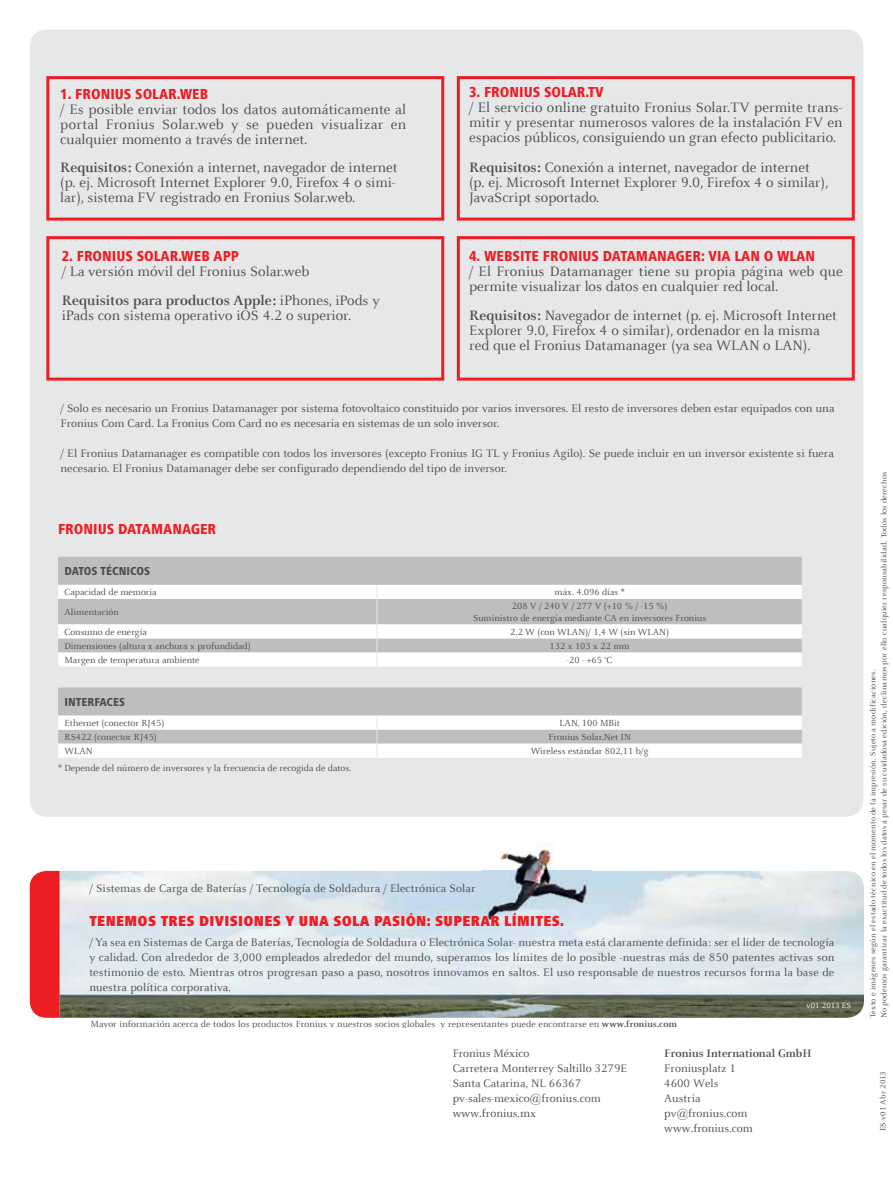
<style>
.page{position:relative;width:893px;height:1191px;background:#fff}
.page>*{position:absolute;margin:0;border:0;box-sizing:border-box;transform-origin:0 0}
.t1{font:15px/15px "Celeste Offc Pro";color:#4d4d4f}
.t2{font:800 condensed 15px "Frutiger Next LTW1 G";color:#ed1d24}
.t3{font:900 condensed 15px "Frutiger Next LTW1 G";letter-spacing:.02em;color:#ed1d24}
.t4{font:12px/15px "Celeste Offc Pro";color:#4d4d4f}
.t5{font:700 12px "Celeste Offc Pro";color:#4d4d4f}
.t6{font:800 condensed 12px "Frutiger Next LTW1 G";color:#4d4d4f}
.t7{font:9.75px/12px "Celeste Offc Pro";color:#4d4d4f;text-align:center}
.t8{font:8.25px/11.2px "Celeste Offc Pro";letter-spacing:.02em;color:#4d4d4f}
.t9{font:8.25px "Celeste Offc Pro";letter-spacing:.005em;color:#fff}
.s1{font-weight:700}
</style>
<div class="page">
<div style="left:30px;top:30px;width:833px;height:786px;background:#e6e7e8;border-radius:17px"></div>
<img style="left:60px;top:871px;width:804px;height:146px">
<div style="left:30px;top:871px;width:30px;height:146px;background:#ed1d24"></div>
<img style="left:483px;top:843px;width:108px;height:81px">
<div style="left:46px;top:76px;width:398px;height:144px;border:3px solid #ed1d24"></div>
<div style="left:457px;top:76px;width:398px;height:144px;border:3px solid #ed1d24"></div>
<div style="left:46px;top:236px;width:398px;height:144px;border:3px solid #ed1d24"></div>
<div style="left:457px;top:236px;width:398px;height:144px;border:3px solid #ed1d24"></div>
<div style="left:58px;top:557px;width:744px;height:28px;background:#bcbec0"></div>
<svg style="left:58px;top:585px;width:744px;height:81px;background:#dedfe0"></svg>
<svg style="left:377px;top:585px;width:1px;height:81px"></svg>
<svg style="left:58px;top:687px;width:744px;height:70px;background:#d6d8d9"></svg>
<p class="t2" style="left:60px;top:85px;width:149px">1. FRONIUS SOLAR.WEB</p>
<p class="t1" style="left:60px;top:102px;width:347px;text-align:justify">/ Es posible enviar todos los datos automáticamente al portal Fronius Solar.web y se pueden visualizar en cualquier momento a través de internet.</p>
<p class="t1" style="left:60px;top:160px;width:339px"><span class="s1">Requisitos:</span> Conexión a internet, navegador de internet (p. ej. Microsoft Internet Explorer 9.0, Firefox 4 o simi&shy;lar), sistema FV registrado en Fronius Solar.web.</p>
<p class="t2" style="left:62px;top:247px;width:179px">2. FRONIUS SOLAR.WEB APP</p>
<p class="t1" style="left:62px;top:256px;width:319px;line-height:29.2px">/ La versión móvil del Fronius Solar.web<br><span class="s1">Requisitos para productos Apple:</span> iPhones, iPods y</p>
<p class="t1" style="left:62px;top:307px;width:291px">iPads con sistema operativo iOS 4.2 o superior.</p>
<p class="t2" style="left:469px;top:84px;width:136px">3. FRONIUS SOLAR.TV</p>
<p class="t1" style="left:469px;top:100px;width:375px;text-align:justify">/ El servicio online gratuito Fronius Solar.TV permite trans&shy;mitir y presentar numerosos valores de la instalación FV en espacios públicos, consiguiendo un gran efecto publicitario.</p>
<p class="t1" style="left:469px;top:159px;width:361px"><span class="s1">Requisitos:</span> Conexión a internet, navegador de internet (p. ej. Microsoft Internet Explorer 9.0, Firefox 4 o similar),<br>JavaScript soportado.</p>
<p class="t2" style="left:469px;top:247px;width:348px">4. WEBSITE FRONIUS DATAMANAGER: VIA LAN O WLAN</p>
<p class="t1" style="left:469px;top:263px;width:375px">/ El Fronius Datamanager tiene su propia página web que permite visualizar los datos en cualquier red local.</p>
<p class="t1" style="left:469px;top:307px;width:369px"><span class="s1">Requisitos:</span> Navegador de internet (p. ej. Microsoft Internet<br>Explorer 9.0, Firefox 4 o similar), ordenador en la misma red que el Fronius Datamanager (ya sea WLAN o LAN).</p>
<p class="t4" style="left:61px;top:401px;width:775px">/ Solo es necesario un Fronius Datamanager por sistema fotovoltaico constituido por varios inversores. El resto de inversores deben estar equipados con una<br>Fronius Com Card. La Fronius Com Card no es necesaria en sistemas de un solo inversor.</p>
<p class="t4" style="left:61px;top:446px;width:775px">/ El Fronius Datamanager es compatible con todos los inversores (excepto Fronius IG TL y Fronius Agilo). Se puede incluir en un inversor existente si fuera necesario. El Fronius Datamanager debe ser configurado dependiendo del tipo de inversor.</p>
<p class="t2" style="left:58px;top:520px;width:160px">FRONIUS DATAMANAGER</p>
<p class="t6" style="left:64px;top:564px;width:87px">DATOS TÉCNICOS</p>
<p class="t7" style="left:64px;top:586px;width:94px">Capacidad de memoria</p>
<p class="t7" style="left:555px;top:586px;width:72px">máx. 4.096 días *</p>
<p class="t7" style="left:64px;top:606px;width:56px">Alimentación</p>
<p class="t7" style="left:473px;top:600px;width:235px">208 V / 240 V / 277 V (+10 % / -15 %)<br>Suministro de energía mediante CA en inversores Fronius</p>
<p class="t7" style="left:64px;top:626px;width:84px">Consumo de energía</p>
<p class="t7" style="left:510px;top:626px;width:160px">2,2 W (con WLAN)/ 1,4 W (sin WLAN)</p>
<p class="t7" style="left:64px;top:640px;width:188px">Dimensiones (altura x anchura x profundidad)</p>
<p class="t7" style="left:550px;top:640px;width:82px">132 x 103 x 22 mm</p>
<p class="t7" style="left:64px;top:654px;width:137px">Margen de temperatura ambiente</p>
<p class="t7" style="left:567px;top:654px;width:47px">-20 - +65 °C</p>
<p class="t6" style="left:64px;top:695px;width:62px">INTERFACES</p>
<p class="t7" style="left:64px;top:717px;width:101px">Ethernet (conector RJ45)</p>
<p class="t7" style="left:559px;top:717px;width:62px">LAN, 100 MBit</p>
<p class="t7" style="left:64px;top:731px;width:94px">RS422 (conector RJ45)</p>
<p class="t7" style="left:548px;top:731px;width:84px">Fronius Solar.Net IN</p>
<p class="t7" style="left:64px;top:745px;width:30px">WLAN</p>
<p class="t7" style="left:531px;top:745px;width:119px">Wireless estándar 802,11 b/g</p>
<p class="t7" style="left:58px;top:762px;width:295px">* Depende del número de inversores y la frecuencia de recogida de datos.</p>
<p class="t4" style="left:89px;top:880px;width:388px">/ Sistemas de Carga de Baterías / Tecnología de Soldadura / Electrónica Solar</p>
<p class="t3" style="left:89px;top:913px;width:476px">TENEMOS TRES DIVISIONES Y UNA SOLA PASIÓN: SUPERAR LÍMITES.</p>
<p class="t4" style="left:89px;top:934px;width:747px;text-align:justify">/ Ya sea en Sistemas de Carga de Baterías, Tecnología de Soldadura o Electrónica Solar- nuestra meta está claramente definida: ser el líder de tecnología y calidad. Con alrededor de 3,000 empleados alrededor del mundo, superamos los límites de lo posible -nuestras más de 850 patentes activas son testimonio de esto. Mientras otros progresan paso a paso, nosotros innovamos en saltos. El uso responsable de nuestros recursos forma la base de nuestra política corporativa.</p>
<p class="t7" style="left:90px;top:1017px;width:588px">Mayor información acerca de todos los productos Fronius y nuestros socios globales y representantes puede encontrarse en <span class="s1">www.fronius.com</span></p>
<p class="t9" style="left:806px;top:1000px;width:46px">v01 2013 ES</p>
<p class="t4" style="left:453px;top:1045px;width:176px">Fronius México<br>Carretera Monterrey Saltillo 3279E<br>Santa Catarina, NL 66367 pv-sales-mexico@fronius.com www.fronius.mx</p>
<p class="t5" style="left:664px;top:1045px;width:149px">Fronius International GmbH</p>
<p class="t4" style="left:664px;top:1060px;width:90px">Froniusplatz 1<br>4600 Wels<br>Austria pv@fronius.com www.fronius.com</p>
<p class="t8" style="left:867px;top:1018px;width:590px;rotate:-90deg">Texto e imágenes según el estado técnico en el momento de la impresión. Sujeto a modificaciones.<br>No podemos garantizar la exactitud de todos los datos a pesar de su cuidadosa edición, declinamos por ello cualquier responsabilidad. Todos los derechos reservados.</p>
<p class="t8" style="left:877px;top:1131px;width:62px;rotate:-90deg">ES v01 Abr 2013</p>
</div>
